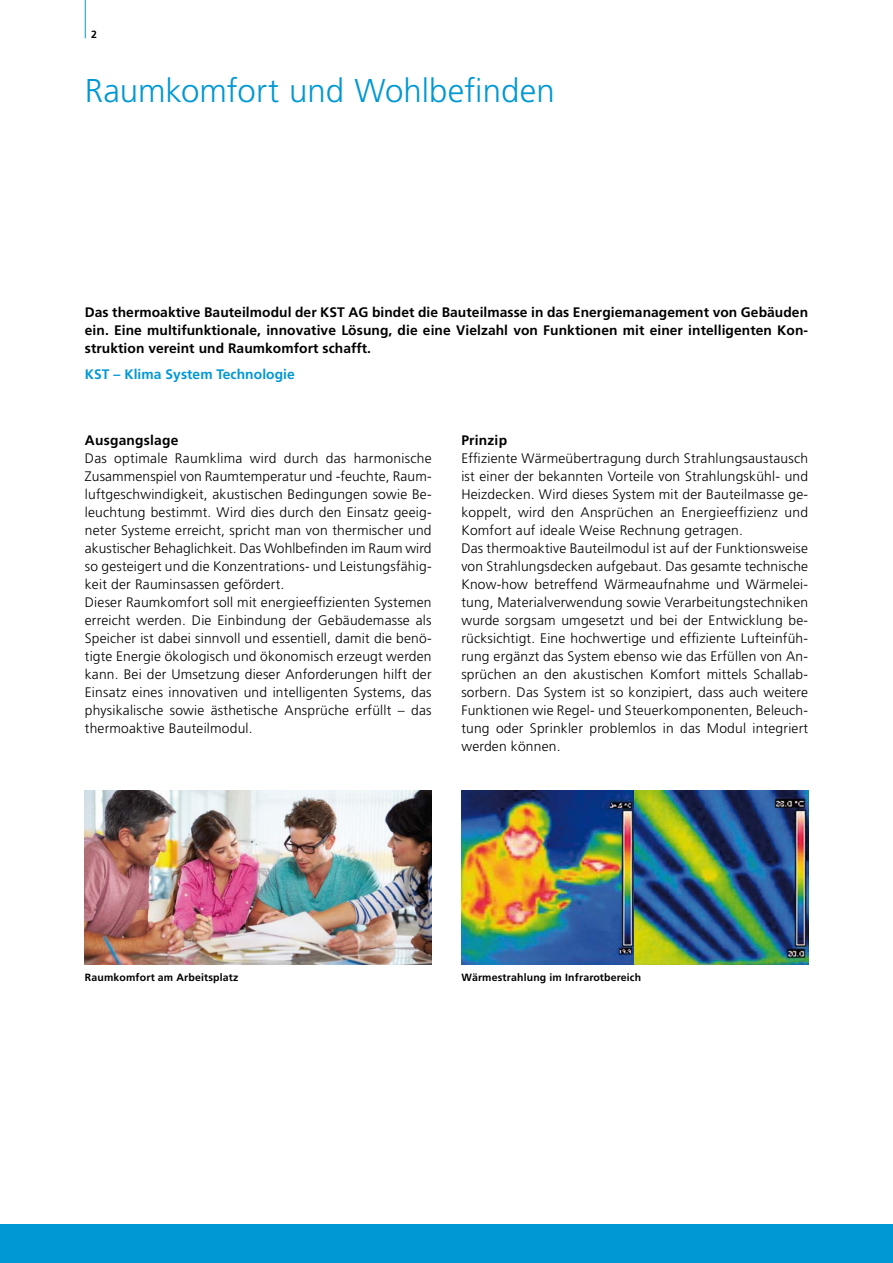
<style>
.page{position:relative;width:893px;height:1263px;background:#fff}
.page>*{position:absolute;margin:0;border:0;box-sizing:border-box;transform-origin:0 0}
.t1{font:300 33px "Frutiger";color:#0098d4}
.t2{font:300 13.8px/18px "Frutiger";letter-spacing:.015em;color:#000}
.t3{font:700 13.8px/18px "Frutiger";letter-spacing:.005em;color:#000;text-align:justify}
.t4{font:700 13.8px "Frutiger";letter-spacing:.005em;color:#0098d4}
.t5{font:700 10.5px "Frutiger";letter-spacing:.015em;color:#000}
</style>
<div class="page">
<div style="left:0;top:1225px;width:892px;height:38px;background:#0098d4"></div>
<hr style="left:85px;top:0;width:1px;height:38px;background:#0098d4">
<img style="left:85px;top:791px;width:346px;height:173px">
<img style="left:461px;top:791px;width:347px;height:173px">
<p class="t5" style="left:91px;top:29px;width:7px">2</p>
<h1 class="t1" style="left:85px;top:75px;width:471px">Raumkomfort und Wohlbefinden</h1>
<p class="t3" style="left:85px;top:304px;width:724px">Das thermoaktive Bauteilmodul der KST AG bindet die Bauteilmasse in das Energiemanagement von Gebäuden ein. Eine multifunktionale, innovative Lösung, die eine Vielzahl von Funktionen mit einer intelligenten Kon&shy;struktion vereint und Raumkomfort schafft.</p>
<p class="t4" style="left:85px;top:368px;width:211px">KST – Klima System Technologie</p>
<p class="t3" style="left:85px;top:431px;width:95px">Ausgangslage</p>
<p class="t2" style="left:85px;top:450px;width:348px">Das optimale Raumklima wird durch das harmonische Zusammenspiel von Raumtemperatur und -feuchte, Raum&shy;luftgeschwindigkeit, akustischen Bedingungen sowie Be&shy;leuchtung bestimmt. Wird dies durch den Einsatz geeig&shy;neter Systeme erreicht, spricht man von thermischer und akustischer Behaglichkeit. Das Wohlbefinden im Raum wird so gesteigert und die Konzentrations- und Leistungsfähig&shy;keit der Rauminsassen gefördert.<br>Dieser Raumkomfort soll mit energieeffizienten Systemen erreicht werden. Die Einbindung der Gebäudemasse als Speicher ist dabei sinnvoll und essentiell, damit die benö&shy;tigte Energie ökologisch und ökonomisch erzeugt werden kann. Bei der Umsetzung dieser Anforderungen hilft der Einsatz eines innovativen und intelligenten Systems, das physikalische sowie ästhetische Ansprüche erfüllt – das thermoaktive Bauteilmodul.</p>
<p class="t3" style="left:461px;top:431px;width:47px">Prinzip</p>
<p class="t2" style="left:461px;top:450px;width:348px">Effiziente Wärmeübertragung durch Strahlungsaustausch ist einer der bekannten Vorteile von Strahlungskühl- und Heizdecken. Wird dieses System mit der Bauteilmasse ge&shy;koppelt, wird den Ansprüchen an Energieeffizienz und Komfort auf ideale Weise Rechnung getragen.<br>Das thermoaktive Bauteilmodul ist auf der Funktionsweise von Strahlungsdecken aufgebaut. Das gesamte technische Know-how betreffend Wärmeaufnahme und Wärmelei&shy;tung, Materialverwendung sowie Verarbeitungstechniken wurde sorgsam umgesetzt und bei der Entwicklung be&shy;rücksichtigt. Eine hochwertige und effiziente Lufteinfüh&shy;rung ergänzt das System ebenso wie das Erfüllen von An&shy;sprüchen an den akustischen Komfort mittels Schallab&shy;sorbern. Das System ist so konzipiert, dass auch weitere Funktionen wie Regel- und Steuerkomponenten, Beleuch&shy;tung oder Sprinkler problemlos in das Modul integriert werden können.</p>
<p class="t5" style="left:85px;top:972px;width:155px">Raumkomfort am Arbeitsplatz</p>
<p class="t5" style="left:461px;top:972px;width:181px">Wärmestrahlung im Infrarotbereich</p>
</div>
